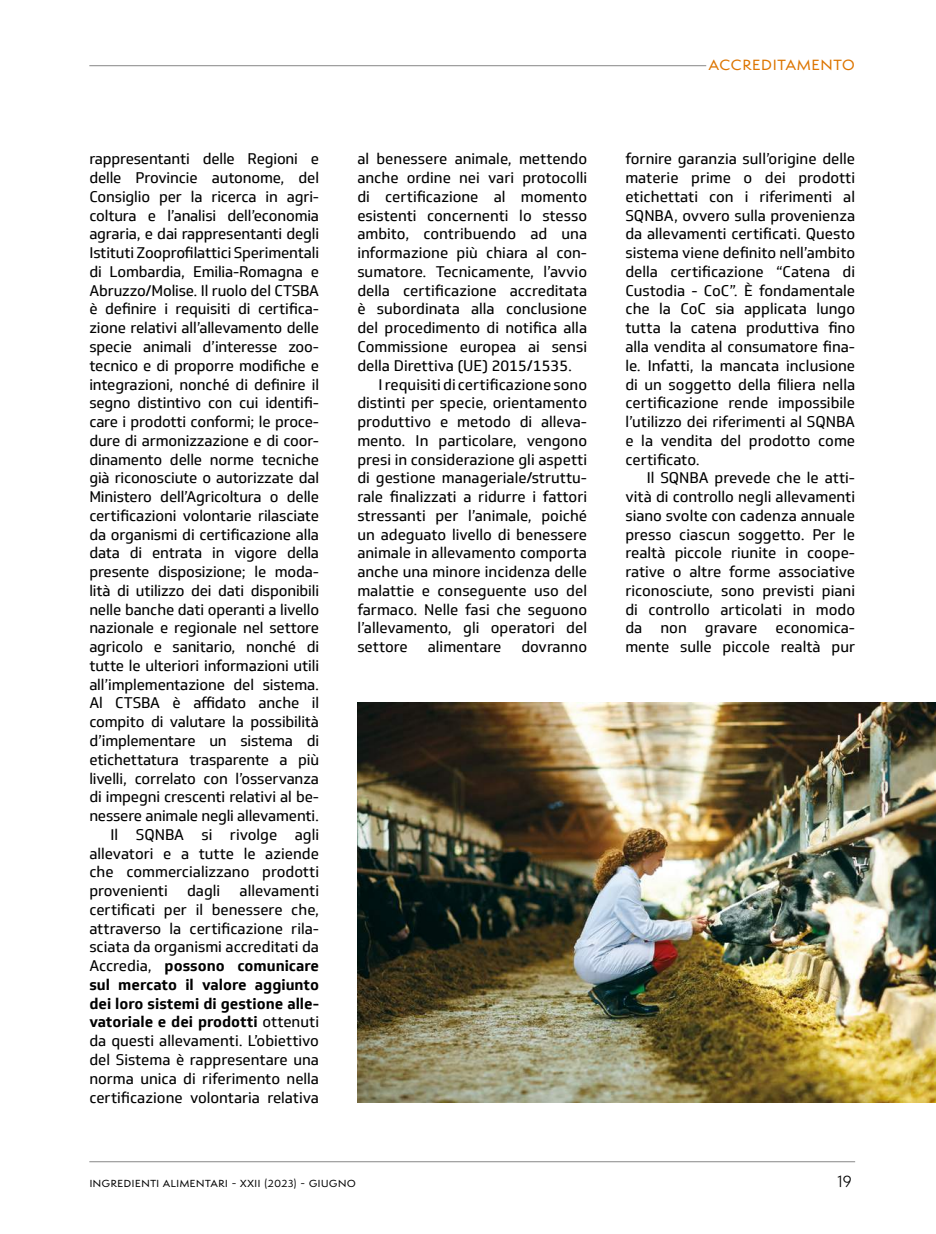
<style>
.page{position:relative;width:936px;height:1234px;background:#fff}
.page>*{position:absolute;margin:0;border:0;box-sizing:border-box;transform-origin:0 0}
.t1{font:19.5px "Semplicita Pro";color:#dd7500}
.t2{font:15px/18.8px "Soleto";letter-spacing:-.01em;color:#000;text-align:justify}
.t3{font:15px "Semplicita Pro";color:#000}
.t4{font:13.5px "Semplicita Pro";color:#000}
.s1{font-weight:700}
</style>
<div class="page">
<hr style="left:89px;top:1160px;width:766px;height:1px;background:#878787">
<hr style="left:89px;top:65px;width:617px;height:1px;background:#878787">
<img style="left:357px;top:702px;width:578px;height:400px">
<p class="t2" style="left:89px;top:150px;width:231px">rappresentanti delle Regioni e</p>
<p class="t2" style="left:89px;top:168px;width:231px">delle Provincie autonome, del</p>
<p class="t2" style="left:89px;top:187px;width:231px">Consiglio per la ricerca in agri-</p>
<p class="t2" style="left:89px;top:206px;width:231px">coltura e l’analisi dell’economia</p>
<p class="t2" style="left:89px;top:225px;width:231px">agraria, e dai rappresentanti degli</p>
<p class="t2" style="left:89px;top:243px;width:231px">Istituti Zooprofilattici Sperimentali</p>
<p class="t2" style="left:89px;top:262px;width:231px">di Lombardia, Emilia-Romagna e</p>
<p class="t2" style="left:89px;top:281px;width:231px">Abruzzo/Molise. Il ruolo del CTSBA</p>
<p class="t2" style="left:89px;top:300px;width:231px">è definire i requisiti di certifica-</p>
<p class="t2" style="left:89px;top:318px;width:231px">zione relativi all’allevamento delle</p>
<p class="t2" style="left:89px;top:337px;width:231px">specie animali d’interesse zoo-</p>
<p class="t2" style="left:89px;top:356px;width:231px">tecnico e di proporre modifiche e</p>
<p class="t2" style="left:89px;top:375px;width:231px">integrazioni, nonché di definire il</p>
<p class="t2" style="left:89px;top:393px;width:231px">segno distintivo con cui identifi-</p>
<p class="t2" style="left:89px;top:412px;width:231px">care i prodotti conformi; le proce-</p>
<p class="t2" style="left:89px;top:431px;width:231px">dure di armonizzazione e di coor-</p>
<p class="t2" style="left:89px;top:450px;width:231px">dinamento delle norme tecniche</p>
<p class="t2" style="left:89px;top:468px;width:231px">già riconosciute o autorizzate dal</p>
<p class="t2" style="left:89px;top:487px;width:231px">Ministero dell’Agricoltura o delle</p>
<p class="t2" style="left:89px;top:506px;width:231px">certificazioni volontarie rilasciate</p>
<p class="t2" style="left:89px;top:525px;width:231px">da organismi di certificazione alla</p>
<p class="t2" style="left:89px;top:543px;width:231px">data di entrata in vigore della</p>
<p class="t2" style="left:89px;top:562px;width:231px">presente disposizione; le moda-</p>
<p class="t2" style="left:89px;top:581px;width:231px">lità di utilizzo dei dati disponibili</p>
<p class="t2" style="left:89px;top:600px;width:231px">nelle banche dati operanti a livello</p>
<p class="t2" style="left:89px;top:618px;width:231px">nazionale e regionale nel settore</p>
<p class="t2" style="left:89px;top:637px;width:231px">agricolo e sanitario, nonché di</p>
<p class="t2" style="left:89px;top:656px;width:231px">tutte le ulteriori informazioni utili</p>
<p class="t2" style="left:89px;top:675px;width:231px">all’implementazione del sistema.</p>
<p class="t2" style="left:89px;top:693px;width:231px">Al CTSBA è affidato anche il</p>
<p class="t2" style="left:89px;top:712px;width:231px">compito di valutare la possibilità</p>
<p class="t2" style="left:89px;top:731px;width:231px">d’implementare un sistema di</p>
<p class="t2" style="left:89px;top:750px;width:231px">etichettatura trasparente a più</p>
<p class="t2" style="left:89px;top:768px;width:231px">livelli, correlato con l’osservanza</p>
<p class="t2" style="left:89px;top:787px;width:231px">di impegni crescenti relativi al be-</p>
<p class="t2" style="left:89px;top:806px;width:231px">nessere animale negli allevamenti.</p>
<p class="t2" style="left:111px;top:825px;width:210px">Il SQNBA si rivolge agli</p>
<p class="t2" style="left:89px;top:843px;width:231px">allevatori e a tutte le aziende</p>
<p class="t2" style="left:89px;top:862px;width:231px">che commercializzano prodotti</p>
<p class="t2" style="left:89px;top:881px;width:80px">provenienti</p>
<p class="t2" style="left:187px;top:881px;width:35px">dagli</p>
<p class="t2" style="left:89px;top:881px;width:231px;text-indent:150px">allevamenti certificati per il benessere che, attraverso la certificazione rila&shy;sciata da organismi accreditati da Accredia, <span class="s1">possono comunicare sul mercato il valore aggiunto dei loro sistemi di gestione alle&shy;vatoriale e dei prodotti</span> ottenuti da questi allevamenti. L’obiettivo del Sistema è rappresentare una norma unica di riferimento nella certificazione volontaria relativa</p>
<p class="t2" style="left:357px;top:150px;width:231px">al benessere animale, mettendo</p>
<p class="t2" style="left:357px;top:168px;width:231px">anche ordine nei vari protocolli</p>
<p class="t2" style="left:357px;top:187px;width:231px">di certificazione al momento</p>
<p class="t2" style="left:357px;top:206px;width:231px">esistenti concernenti lo stesso</p>
<p class="t2" style="left:357px;top:225px;width:231px">ambito, contribuendo ad una</p>
<p class="t2" style="left:357px;top:243px;width:231px">informazione più chiara al con-</p>
<p class="t2" style="left:357px;top:262px;width:231px">sumatore. Tecnicamente, l’avvio</p>
<p class="t2" style="left:357px;top:281px;width:231px">della certificazione accreditata</p>
<p class="t2" style="left:357px;top:300px;width:231px">è subordinata alla conclusione</p>
<p class="t2" style="left:357px;top:318px;width:231px">del procedimento di notifica alla</p>
<p class="t2" style="left:357px;top:337px;width:231px">Commissione europea ai sensi</p>
<p class="t2" style="left:357px;top:356px;width:216px">della Direttiva (UE) 2015/1535.</p>
<p class="t2" style="left:378px;top:375px;width:210px">I requisiti di certificazione sono</p>
<p class="t2" style="left:357px;top:393px;width:231px">distinti per specie, orientamento</p>
<p class="t2" style="left:357px;top:412px;width:231px">produttivo e metodo di alleva-</p>
<p class="t2" style="left:357px;top:431px;width:231px">mento. In particolare, vengono</p>
<p class="t2" style="left:357px;top:450px;width:231px">presi in considerazione gli aspetti</p>
<p class="t2" style="left:357px;top:468px;width:231px">di gestione manageriale/struttu-</p>
<p class="t2" style="left:357px;top:487px;width:231px">rale finalizzati a ridurre i fattori</p>
<p class="t2" style="left:357px;top:506px;width:231px">stressanti per l’animale, poiché</p>
<p class="t2" style="left:357px;top:525px;width:231px">un adeguato livello di benessere</p>
<p class="t2" style="left:357px;top:543px;width:231px">animale in allevamento comporta</p>
<p class="t2" style="left:357px;top:562px;width:231px">anche una minore incidenza delle</p>
<p class="t2" style="left:357px;top:581px;width:231px">malattie e conseguente uso del</p>
<p class="t2" style="left:357px;top:600px;width:231px">farmaco. Nelle fasi che seguono</p>
<p class="t2" style="left:357px;top:618px;width:231px">l’allevamento, gli operatori del</p>
<p class="t2" style="left:357px;top:637px;width:52px">settore</p>
<p class="t2" style="left:428px;top:637px;width:75px">alimentare</p>
<p class="t2" style="left:521px;top:637px;width:67px">dovranno</p>
<h1 class="t1" style="left:708px;top:48px;width:148px">accreditamento</h1>
<p class="t2" style="left:625px;top:150px;width:231px">fornire garanzia sull’origine delle materie prime o dei prodotti etichettati con i riferimenti al SQNBA, ovvero sulla provenienza da allevamenti certificati. Questo sistema viene definito nell’ambito della certificazione “Catena di Custodia - CoC”. È fondamentale che la CoC sia applicata lungo tutta la catena produttiva fino alla vendita al consumatore fina&shy;le. Infatti, la mancata inclusione di un soggetto della filiera nella certificazione rende impossibile l’utilizzo dei riferimenti al SQNBA e la vendita del prodotto come certificato.</p>
<p class="t2" style="left:625px;top:468px;width:231px;text-indent:21px">Il SQNBA prevede che le atti&shy;vità di controllo negli allevamenti siano svolte con cadenza annuale presso ciascun soggetto. Per le realtà piccole riunite in coope&shy;rative o altre forme associative riconosciute, sono previsti piani di controllo articolati in modo da non gravare economica&shy;mente sulle piccole realtà pur</p>
<p class="t4" style="left:89px;top:1171px;width:268px">ingredienti alimentari - xxii (2023) - giugno</p>
<p class="t3" style="left:837px;top:1170px;width:16px">19</p>
</div>
